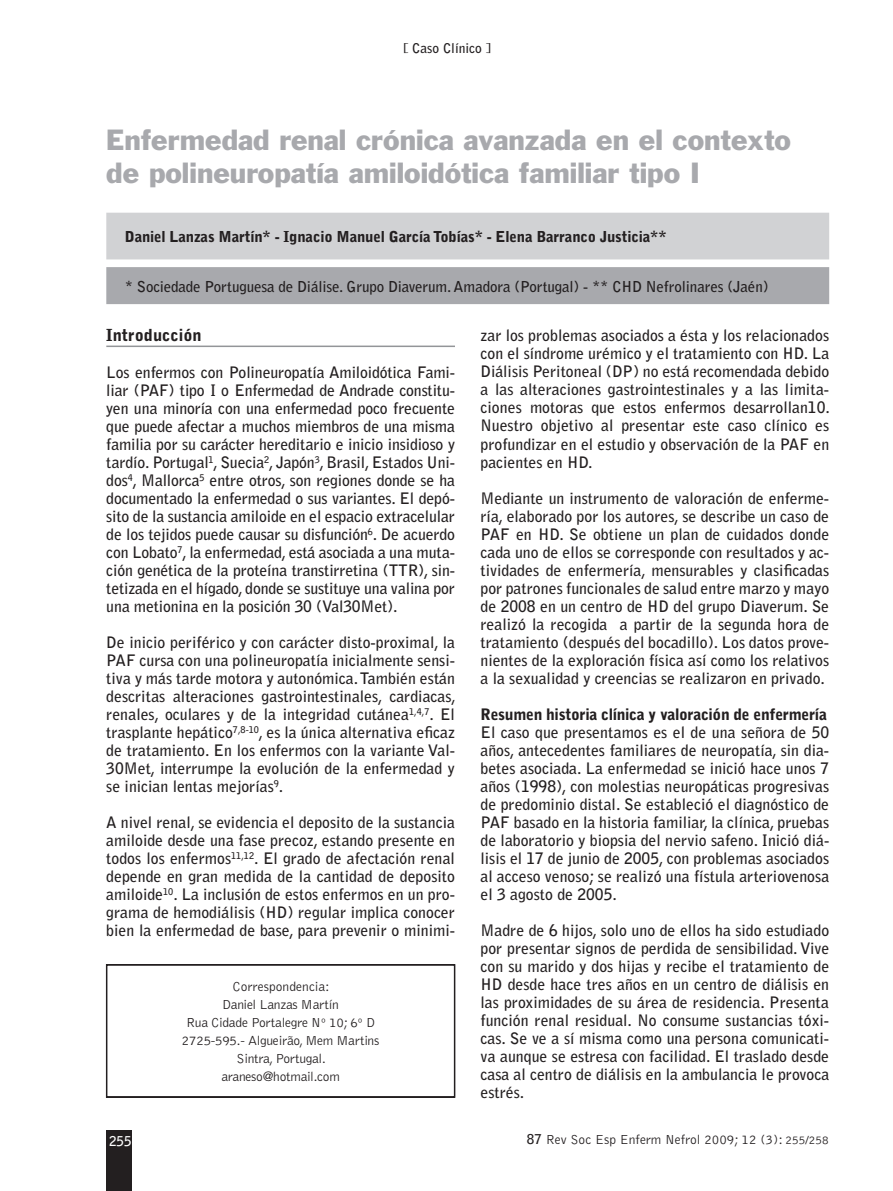
<style>
.page{position:relative;width:893px;height:1191px;background:#fff}
.page>*{position:absolute;margin:0;border:0;box-sizing:border-box;transform-origin:0 0}
.t1{font:27px/33px "Franklin Gothic";color:#a8a9ad}
.t2{font:900 16.5px "Bell Gothic";color:#231f20}
.t3{font:700 15.75px/18px "Bell Gothic";color:#231f20;text-align:justify}
.t4{font:900 15.75px "Bell Gothic";letter-spacing:-.02em;color:#231f20}
.t5{font:700 15px "Bell Gothic";letter-spacing:-.01em;color:#231f20}
.t6{font:900 15px "Bell Gothic";letter-spacing:-.01em;color:#231f20}
.t7{font:300 13.5px/18px "Bell Gothic";letter-spacing:-.02em;color:#231f20;text-align:center}
.t8{font:300 13.5px "Bell Gothic";color:#231f20}
.t9{font:700 13.5px "Bell Gothic";color:#231f20}
.t10{font:700 13.5px "Bell Gothic";color:#fff}
.s1{font-weight:700}
.s2{font-size:12px}
</style>
<div class="page">
<div style="left:106px;top:1129px;width:26px;height:62px;background:#231f20"></div>
<hr style="left:106px;top:345px;width:349px;height:2px;background:#939598">
<div style="left:107px;top:213px;width:721px;height:46px;background:#d1d2d4"></div>
<div style="left:107px;top:268px;width:721px;height:35px;background:#a8a9ad"></div>
<div style="left:106px;top:267px;width:723px;height:37px;border:2px solid #a8a9ad"></div>
<svg style="left:106px;top:964px;width:349px;height:133px"></svg>
<p class="t9" style="left:403px;top:43px;width:89px">[ Caso Clínico ]</p>
<h1 class="t1" style="left:106px;top:125px;width:686px">Enfermedad renal crónica avanzada en el contexto de polineuropatía amiloidótica familiar tipo I</h1>
<p class="t6" style="left:125px;top:231px;width:543px">Daniel Lanzas Martín* - Ignacio Manuel García Tobías* - Elena Barranco Justicia**</p>
<p class="t5" style="left:125px;top:280px;width:645px">* Sociedade Portuguesa de Diálise. Grupo Diaverum. Amadora (Portugal) - ** CHD Nefrolinares (Jaén)</p>
<p class="t2" style="left:106px;top:329px;width:97px">Introducción</p>
<p class="t3" style="left:106px;top:364px;width:350px">Los enfermos con Polineuropatía Amiloidótica Fami&shy;liar (PAF) tipo I o Enfermedad de Andrade constitu&shy;yen una minoría con una enfermedad poco frecuente que puede afectar a muchos miembros de una misma familia por su carácter hereditario e inicio insidioso y tardío. Portugal<sup>1</sup>, Suecia<sup>2</sup>, Japón<sup>3</sup>, Brasil, Estados Uni&shy;dos<sup>4</sup>, Mallorca<sup>5</sup> entre otros, son regiones donde se ha documentado la enfermedad o sus variantes. El depó&shy;sito de la sustancia amiloide en el espacio extracelular de los tejidos puede causar su disfunción<sup>6</sup>. De acuerdo con Lobato<sup>7</sup>, la enfermedad, está asociada a una muta&shy;ción genética de la proteína transtirretina (TTR), sin&shy;tetizada en el hígado, donde se sustituye una valina por una metionina en la posición 30 (Val30Met).</p>
<p class="t3" style="left:106px;top:634px;width:351px">De inicio periférico y con carácter disto-proximal, la PAF cursa con una polineuropatía inicialmente sensi&shy;tiva y más tarde motora y autonómica. También están descritas alteraciones gastrointestinales, cardiacas, renales, oculares y de la integridad cutánea<sup>1,4,7</sup>. El trasplante hepático<sup>7,8-10</sup>, es la única alternativa eficaz de tratamiento. En los enfermos con la variante Val-30Met, interrumpe la evolución de la enfermedad y se inician lentas mejorías<sup>9</sup>.</p>
<p class="t3" style="left:106px;top:814px;width:350px">A nivel renal, se evidencia el deposito de la sustancia amiloide desde una fase precoz, estando presente en todos los enfermos<sup>11,12</sup>. El grado de afectación renal depende en gran medida de la cantidad de deposito amiloide<sup>10</sup>. La inclusión de estos enfermos en un pro&shy;grama de hemodiálisis (HD) regular implica conocer bien la enfermedad de base, para prevenir o minimi-</p>
<p class="t7" style="left:182px;top:978px;width:199px">Correspondencia:<br>Daniel Lanzas Martín<br>Rua Cidade Portalegre Nº 10; 6º D<br>2725-595.- Algueirão, Mem Martins<br>Sintra, Portugal. araneso@hotmail.com</p>
<p class="t3" style="left:480px;top:328px;width:351px">zar los problemas asociados a ésta y los relacionados con el síndrome urémico y el tratamiento con HD. La Diálisis Peritoneal (DP) no está recomendada debido a las alteraciones gastrointestinales y a las limita&shy;ciones motoras que estos enfermos desarrollan10.<br>Nuestro objetivo al presentar este caso clínico es profundizar en el estudio y observación de la PAF en pacientes en HD.</p>
<p class="t3" style="left:480px;top:490px;width:350px">Mediante un instrumento de valoración de enferme&shy;ría, elaborado por los autores, se describe un caso de PAF en HD. Se obtiene un plan de cuidados donde cada uno de ellos se corresponde con resultados y ac&shy;tividades de enfermería, mensurables y clasificadas por patrones funcionales de salud entre marzo y mayo de 2008 en un centro de HD del grupo Diaverum. Se realizó la recogida a partir de la segunda hora de tratamiento (después del bocadillo). Los datos prove&shy;nientes de la exploración física así como los relativos a la sexualidad y creencias se realizaron en privado.</p>
<p class="t4" style="left:480px;top:708px;width:348px">Resumen historia clínica y valoración de enfermería</p>
<p class="t3" style="left:480px;top:724px;width:350px">El caso que presentamos es el de una señora de 50 años, antecedentes familiares de neuropatía, sin dia&shy;betes asociada. La enfermedad se inició hace unos 7 años (1998), con molestias neuropáticas progresivas de predominio distal. Se estableció el diagnóstico de PAF basado en la historia familiar, la clínica, pruebas de laboratorio y biopsia del nervio safeno. Inició diá&shy;lisis el 17 de junio de 2005, con problemas asociados al acceso venoso; se realizó una fístula arteriovenosa el 3 agosto de 2005.</p>
<p class="t3" style="left:480px;top:922px;width:350px">Madre de 6 hijos, solo uno de ellos ha sido estudiado por presentar signos de perdida de sensibilidad. Vive con su marido y dos hijas y recibe el tratamiento de HD desde hace tres años en un centro de diálisis en las proximidades de su área de residencia. Presenta función renal residual. No consume sustancias tóxi&shy;cas. Se ve a sí misma como una persona comunicati&shy;va aunque se estresa con facilidad. El traslado desde casa al centro de diálisis en la ambulancia le provoca estrés.</p>
<p class="t10" style="left:109px;top:1135px;width:24px">255</p>
<p class="t8" style="left:527px;top:1134px;width:303px"><span class="s1">87</span> Rev Soc Esp Enferm Nefrol 2009; 12 (3): <span class="s2">255/258</span></p>
</div>
